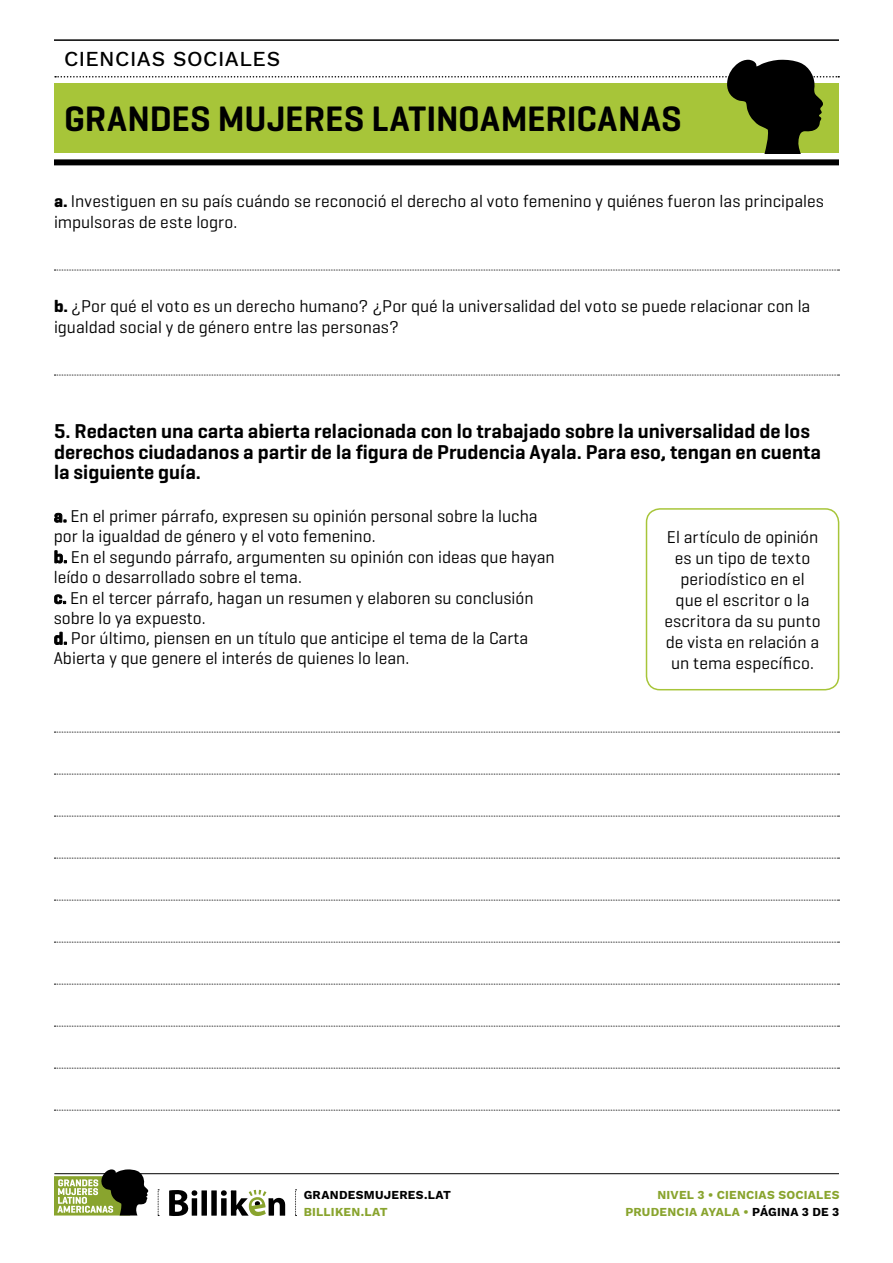
<style>
.page{position:relative;width:893px;height:1263px;background:#fff}
.page>*{position:absolute;margin:0;border:0;box-sizing:border-box;transform-origin:0 0}
.t1{font:600 36px "Geogrotesque";color:#000}
.t2{font:500 21px "Work Sans";letter-spacing:.025em;color:#000}
.t3{font:600 20.4px/20.2px "Geogrotesque";color:#000}
.t4{font:17.4px/21px "Geogrotesque";color:#000}
.t5{font:700 12px "Work Sans";letter-spacing:.02em;color:#89a42e}
.t6{font:700 12px "Work Sans";letter-spacing:.025em;color:#000}
.s1{font-weight:700}
.s2{font-weight:600}
.s3{color:#000}
</style>
<div class="page">
<div style="left:54px;top:159px;width:785px;height:6px;background:#000"></div>
<hr style="left:54px;top:39px;width:785px;height:2px;background:#000">
<svg style="left:55px;top:60px;width:784px;height:93px"></svg>
<hr style="left:54px;top:1173px;width:785px;height:1px;background:#000">
<svg style="left:169px;top:1190px;width:116px;height:26px"></svg>
<svg style="left:158px;top:1189px;width:1px;height:27px"></svg>
<svg style="left:295px;top:1189px;width:2px;height:27px"></svg>
<svg style="left:54px;top:1169px;width:95px;height:46px"></svg>
<svg style="left:54px;top:270px;width:785px;height:1px"></svg>
<svg style="left:54px;top:375px;width:785px;height:1px"></svg>
<div style="left:646px;top:508px;width:193px;height:182px;border:2px solid #a7c539;border-radius:14px"></div>
<svg style="left:54px;top:732px;width:785px;height:1px"></svg>
<svg style="left:54px;top:774px;width:785px;height:1px"></svg>
<svg style="left:54px;top:816px;width:785px;height:1px"></svg>
<svg style="left:54px;top:858px;width:785px;height:1px"></svg>
<svg style="left:54px;top:900px;width:785px;height:1px"></svg>
<svg style="left:54px;top:942px;width:785px;height:1px"></svg>
<svg style="left:54px;top:984px;width:785px;height:1px"></svg>
<svg style="left:54px;top:1026px;width:785px;height:1px"></svg>
<svg style="left:54px;top:1068px;width:785px;height:1px"></svg>
<svg style="left:54px;top:1110px;width:785px;height:1px"></svg>
<p class="t2" style="left:64px;top:43px;width:218px">CIENCIAS SOCIALES</p>
<h1 class="t1" style="left:64px;top:96px;width:619px">GRANDES MUJERES LATINOAMERICANAS</h1>
<p class="t4" style="left:54px;top:190px;width:771px"><span class="s1">a.</span> Investiguen en su país cuándo se reconoció el derecho al voto femenino y quiénes fueron las principales impulsoras de este logro.</p>
<p class="t4" style="left:54px;top:295px;width:758px"><span class="s1">b.</span> ¿Por qué el voto es un derecho humano? ¿Por qué la universalidad del voto se puede relacionar con la igualdad social y de género entre las personas?</p>
<p class="t3" style="left:54px;top:421px;width:769px">5. Redacten una carta abierta relacionada con lo trabajado sobre la universalidad de los derechos ciudadanos a partir de la figura de Prudencia Ayala. Para eso, tengan en cuenta la siguiente guía.</p>
<p class="t4" style="left:54px;top:505px;width:502px;line-height:20.2px"><span class="s2">a.</span> En el primer párrafo, expresen su opinión personal sobre la lucha por la igualdad de género y el voto femenino.<br><span class="s2">b.</span> En el segundo párrafo, argumenten su opinión con ideas que hayan leído o desarrollado sobre el tema.<br><span class="s2">c.</span> En el tercer párrafo, hagan un resumen y elaboren su conclusión sobre lo ya expuesto.<br><span class="s2">d.</span> Por último, piensen en un título que anticipe el tema de la Carta Abierta y que genere el interés de quienes lo lean.</p>
<p class="t4" style="left:664px;top:526px;width:158px;text-align:center">El artículo de opinión es un tipo de texto periodístico en el<br>que el escritor o la escritora da su punto de vista en relación a un tema específico.</p>
<p class="t6" style="left:304px;top:1185px;width:149px">GRANDESMUJERES.LAT</p>
<p class="t5" style="left:304px;top:1202px;width:86px">BILLIKEN.LAT</p>
<p class="t5" style="left:657px;top:1185px;width:184px">NIVEL 3 • CIENCIAS SOCIALES</p>
<p class="t5" style="left:625px;top:1202px;width:215px">PRUDENCIA AYALA • <span class="s3">PÁGINA 3 DE 3</span></p>
</div>
